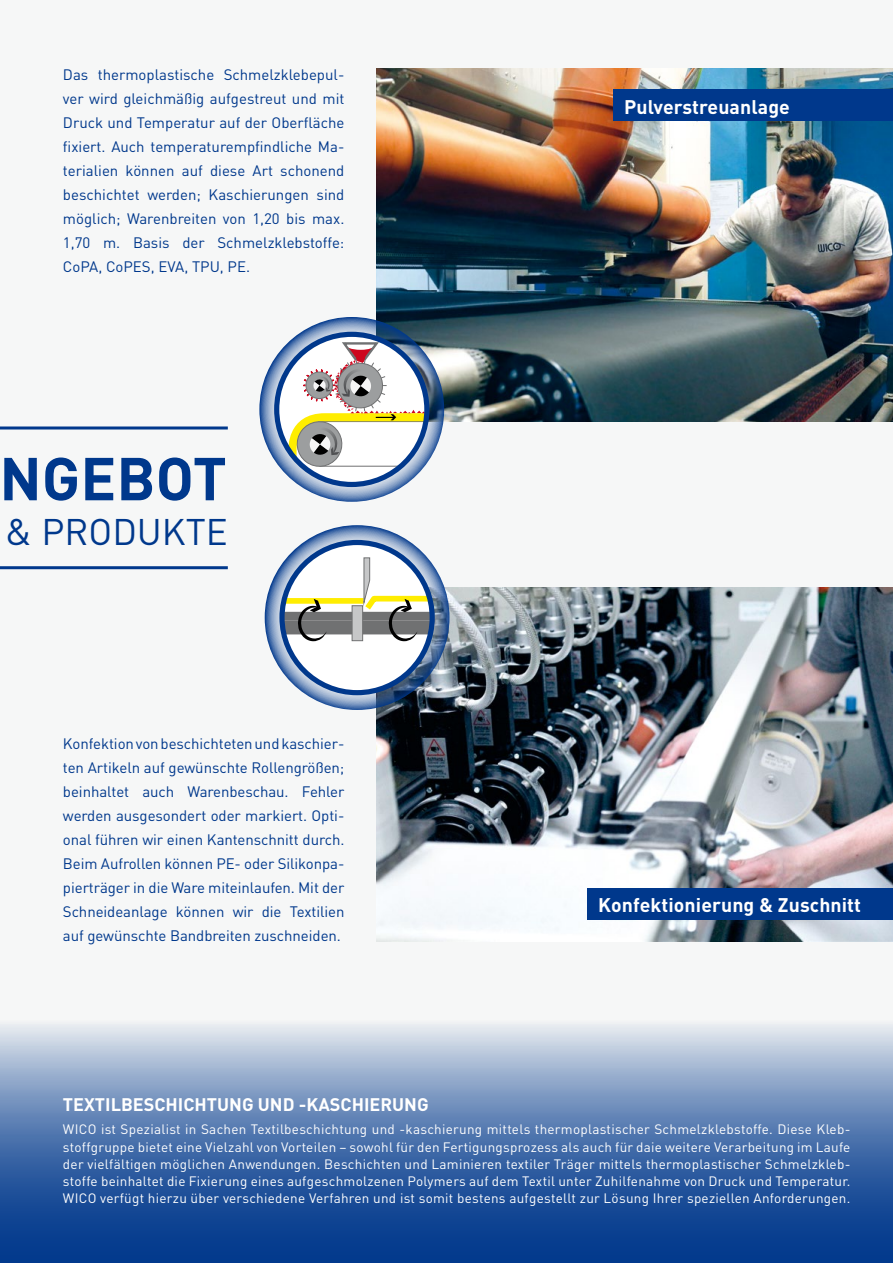
<style>
.page{position:relative;width:893px;height:1263px;background:#f6f7f7}
.page>*{position:absolute;margin:0;border:0;box-sizing:border-box;transform-origin:0 0}
.t1{font:700 59.55px "DIN";color:#00388c}
.t2{font:36.6px "DIN";color:#00388c}
.t3{font:700 19.5px "DIN";letter-spacing:.005em;color:#fff}
.t4{font:700 18px "DIN";color:#fff}
.t5{font:15px/24px "DIN";letter-spacing:-.005em;color:#00388c;text-align:justify}
.t6{font:13.5px/17.2px "DIN";letter-spacing:.02em;color:#fff;text-align:justify}
</style>
<div class="page">
<img style="left:376px;top:68px;width:517px;height:353px">
<svg style="left:259px;top:317px;width:185px;height:185px;background:#6887b2"></svg>
<svg style="left:284px;top:341px;width:144px;height:143px"></svg>
<div style="left:274px;top:332px;width:155px;height:155px;border:5px solid #00388c;border-radius:50%"></div>
<div style="left:613px;top:89px;width:280px;height:32px;background:#00388c"></div>
<img style="left:376px;top:588px;width:517px;height:353px">
<div style="left:587px;top:888px;width:306px;height:32px;background:#00388c"></div>
<svg style="left:265px;top:525px;width:184px;height:185px;background:#6281ae"></svg>
<div style="left:282px;top:542px;width:150px;height:151px;background:#fff;border-radius:50%"></div>
<svg style="left:282px;top:557px;width:150px;height:84px"></svg>
<div style="left:352px;top:606px;width:11px;height:35px;background:#c6c7c8"></div>
<div style="left:352px;top:605px;width:11px;height:36px;border:1px solid #707172"></div>
<div style="left:279px;top:540px;width:156px;height:155px;border:5px solid #00388c;border-radius:50%"></div>
<hr style="left:0;top:566px;width:228px;height:3px;background:#00388c">
<hr style="left:0;top:426px;width:228px;height:3px;background:#00388c">
<svg style="left:0;top:1024px;width:893px;height:239px;background:#567bb1"></svg>
<p class="t5" style="left:63px;top:63px;width:283px">Das thermoplastische Schmelzklebepul&shy;ver wird gleichmäßig aufgestreut und mit Druck und Temperatur auf der Oberfläche fixiert. Auch temperaturempfindliche Ma&shy;terialien können auf diese Art schonend beschichtet werden; Kaschierungen sind möglich; Warenbreiten von 1,20 bis max.<br>1,70 m. Basis der Schmelzklebstoffe:<br>CoPA, CoPES, EVA, TPU, PE.</p>
<h1 class="t1" style="left:-1px;top:440px;width:229px">NGEBOT</h1>
<h2 class="t2" style="left:5px;top:509px;width:224px">&amp; PRODUKTE</h2>
<p class="t5" style="left:63px;top:731px;width:283px">Konfektion von beschichteten und kaschier&shy;ten Artikeln auf gewünschte Rollengrößen; beinhaltet auch Warenbeschau. Fehler werden ausgesondert oder markiert. Opti&shy;onal führen wir einen Kantenschnitt durch.<br>Beim Aufrollen können PE- oder Silikonpa&shy;pierträger in die Ware miteinlaufen. Mit der Schneideanlage können wir die Textilien auf gewünschte Bandbreiten zuschneiden.</p>
<p class="t4" style="left:63px;top:1093px;width:367px">TEXTILBESCHICHTUNG UND -KASCHIERUNG</p>
<h3 class="t3" style="left:624px;top:94px;width:167px">Pulverstreuanlage</h3>
<h3 class="t3" style="left:598px;top:892px;width:264px">Konfektionierung &amp; Zuschnitt</h3>
<p class="t6" style="left:63px;top:1121px;width:789px">WICO ist Spezialist in Sachen Textilbeschichtung und -kaschierung mittels thermoplastischer Schmelzklebstoffe. Diese Kleb&shy;stoffgruppe bietet eine Vielzahl von Vorteilen – sowohl für den Fertigungsprozess als auch für daie weitere Verarbeitung im Laufe der vielfältigen möglichen Anwendungen. Beschichten und Laminieren textiler Träger mittels thermoplastischer Schmelzkleb&shy;stoffe beinhaltet die Fixierung eines aufgeschmolzenen Polymers auf dem Textil unter Zuhilfenahme von Druck und Temperatur.<br>WICO verfügt hierzu über verschiedene Verfahren und ist somit bestens aufgestellt zur Lösung Ihrer speziellen Anforderungen.</p>
</div>
